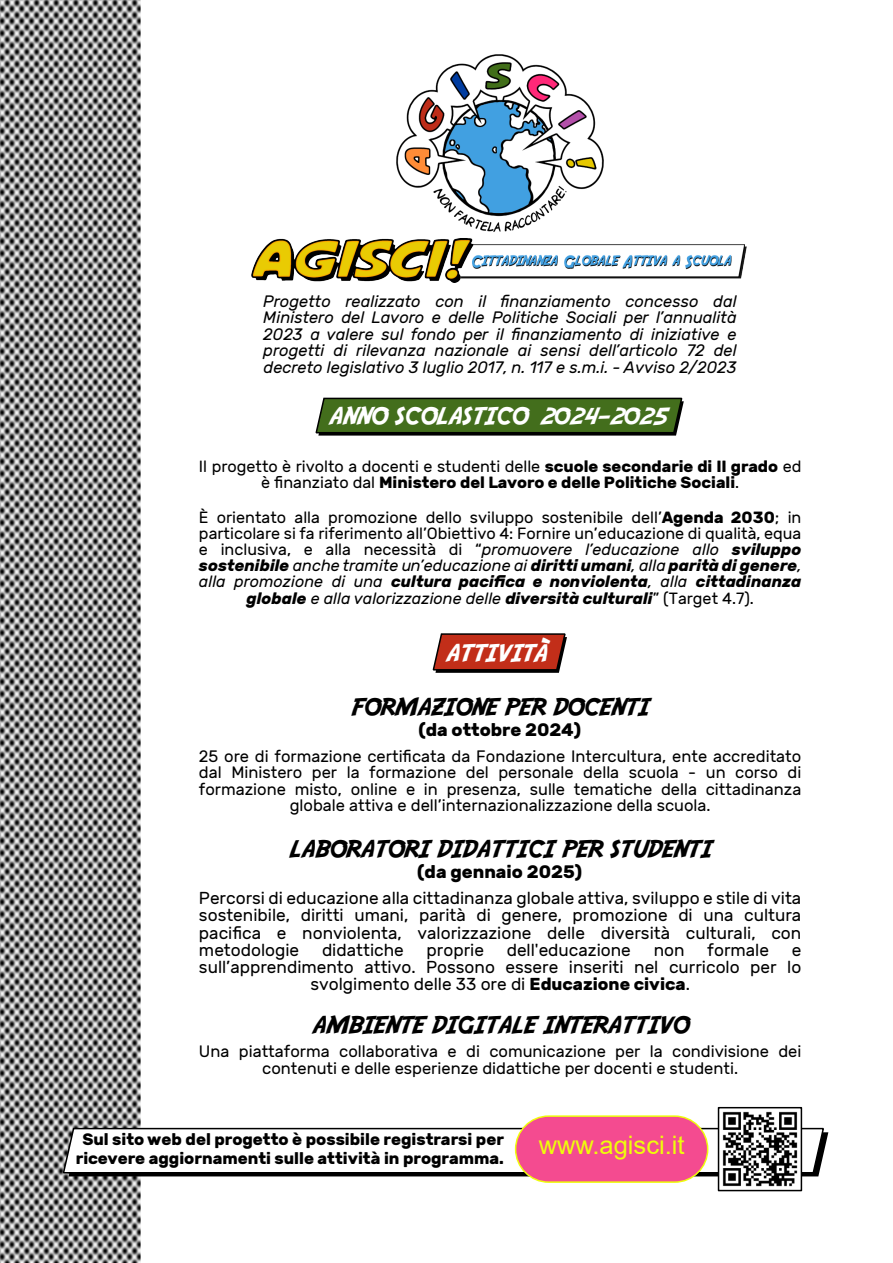
<style>
.page{position:relative;width:893px;height:1263px;background:#fff}
.page>*{position:absolute;margin:0;border:0;box-sizing:border-box;transform-origin:0 0}
.t1{font:30px "Adventure";color:#fff}
.t2{font:28.5px "Adventure";color:#fff}
.t3{font:25.5px "Arial";color:#eefd0b}
.t4{font:24px "Adventure";color:#000}
.t5{font:24px "Adventure";color:#fff}
.t6{font:700 18px "Rubik";color:#000}
.t7{font:17.25px "Rubik";color:#000}
.t8{font:16.5px "Rubik";color:#000}
.t9{font:italic 16.5px "Rubik";color:#000}
.t10{font:700 16.5px "Rubik";color:#000}
.t11{font:16.2px "Rubik";color:#000}
.t12{font:italic 700 16.2px "Rubik";color:#000}
.t13{font:700 16.2px "Rubik";color:#000}
.t14{font:italic 16.2px "Rubik";color:#000}
.s1{font-weight:700}
.s2{font-weight:400}
.s3{font-style:italic}
.s4{font-weight:400;font-style:normal}
</style>
<div class="page">
<img style="left:0;top:0;width:140px;height:1263px">
<svg style="left:62px;top:1127px;width:766px;height:49px"></svg>
<svg style="left:315px;top:397px;width:369px;height:39px;background:#426523"></svg>
<svg style="left:432px;top:633px;width:135px;height:40px;background:#a83626"></svg>
<img style="left:396px;top:54px;width:208px;height:178px">
<img style="left:476px;top:244px;width:271px;height:35px">
<img style="left:251px;top:238px;width:225px;height:45px">
<div style="left:515px;top:1115px;width:193px;height:68px;background:#f44b90;border:2px solid #eefd0b;border-radius:33px"></div>
<img style="left:721px;top:1111px;width:78px;height:76px">
<div style="left:718px;top:1107px;width:84px;height:84px;border:2px solid #000"></div>
<p class="t9" style="left:263px;top:294px;width:475px">Progetto realizzato con il finanziamento concesso dal</p>
<p class="t9" style="left:263px;top:311px;width:475px">Ministero del Lavoro e delle Politiche Sociali per l’annualità</p>
<p class="t9" style="left:263px;top:327px;width:475px">2023 a valere sul fondo per il finanziamento di iniziative e</p>
<p class="t9" style="left:263px;top:344px;width:475px">progetti di rilevanza nazionale ai sensi dell’articolo 72 del</p>
<p class="t9" style="left:263px;top:360px;width:474px">decreto legislativo 3 luglio 2017, n. 117 e s.m.i. - Avviso 2/2023</p>
<p class="t5" style="left:328px;top:407px;width:201px">ANNO SCOLASTICO</p>
<p class="t2" style="left:539px;top:407px;width:129px">2024-2025</p>
<p class="t11" style="left:199px;top:460px;width:604px">Il progetto è rivolto a docenti e studenti delle <span class="s1">scuole secondarie di II grado</span> ed</p>
<p class="t13" style="left:261px;top:476px;width:479px"><span class="s2">è finanziato dal</span> Ministero del Lavoro e delle Politiche Sociali<span class="s2">.</span></p>
<p class="t11" style="left:199px;top:510px;width:604px">È orientato alla promozione dello sviluppo sostenibile dell’<span class="s1">Agenda 2030</span>; in</p>
<p class="t11" style="left:199px;top:527px;width:604px">particolare si fa riferimento all’Obiettivo 4: Fornire un’educazione di qualità, equa</p>
<p class="t11" style="left:199px;top:543px;width:522px">e inclusiva, e alla necessità di “<span class="s3">promuovere l’educazione allo</span></p>
<p class="t12" style="left:732px;top:543px;width:71px">sviluppo</p>
<p class="t12" style="left:199px;top:559px;width:604px">sostenibile <span class="s2">anche tramite un’educazione ai</span> diritti umani<span class="s2">, alla</span> parità di genere<span class="s2">,</span></p>
<p class="t14" style="left:199px;top:575px;width:185px">alla promozione di una</p>
<p class="t12" style="left:391px;top:575px;width:298px">cultura pacifica e nonviolenta<span class="s2">, alla</span></p>
<p class="t12" style="left:696px;top:575px;width:107px">cittadinanza</p>
<p class="t12" style="left:246px;top:591px;width:509px">globale <span class="s2">e alla valorizzazione delle</span> diversità culturali<span class="s4">” (Target 4.7).</span></p>
<p class="t1" style="left:533px;top:644px;width:15px">à</p>
<p class="t4" style="left:352px;top:698px;width:299px">FORMAZIONE PER DOCENTI</p>
<p class="t5" style="left:445px;top:644px;width:91px">ATTIVIT</p>
<p class="t6" style="left:418px;top:723px;width:164px">(da ottobre 2024)</p>
<p class="t8" style="left:199px;top:749px;width:604px">25 ore di formazione certificata da Fondazione Intercultura, ente accreditato</p>
<p class="t8" style="left:199px;top:766px;width:604px">dal Ministero per la formazione del personale della scuola - un corso di</p>
<p class="t8" style="left:199px;top:782px;width:604px">formazione misto, online e in presenza, sulle tematiche della cittadinanza</p>
<p class="t8" style="left:290px;top:799px;width:422px">globale attiva e dell’internazionalizzazione della scuola.</p>
<p class="t4" style="left:289px;top:840px;width:423px">LABORATORI DIDATTICI PER STUDENTI</p>
<p class="t6" style="left:417px;top:864px;width:167px">(da gennaio 2025)</p>
<p class="t7" style="left:199px;top:891px;width:604px">Percorsi di educazione alla cittadinanza globale attiva, sviluppo e stile di vita</p>
<p class="t7" style="left:199px;top:908px;width:604px">sostenibile, diritti umani, parità di genere, promozione di una cultura</p>
<p class="t7" style="left:199px;top:926px;width:604px">pacifica e nonviolenta, valorizzazione delle diversità culturali, con</p>
<p class="t7" style="left:199px;top:943px;width:102px">metodologie</p>
<p class="t7" style="left:322px;top:943px;width:83px">didattiche</p>
<p class="t7" style="left:427px;top:943px;width:59px">proprie</p>
<p class="t7" style="left:507px;top:943px;width:126px">dell'educazione</p>
<p class="t7" style="left:654px;top:943px;width:32px">non</p>
<p class="t7" style="left:707px;top:943px;width:63px">formale</p>
<p class="t7" style="left:792px;top:943px;width:11px">e</p>
<p class="t7" style="left:199px;top:960px;width:604px">sull’apprendimento attivo. Possono essere inseriti nel curricolo per lo</p>
<p class="t7" style="left:310px;top:977px;width:381px">svolgimento delle 33 ore di <span class="s1">Educazione civica</span>.</p>
<p class="t4" style="left:312px;top:1016px;width:378px">AMBIENTE DIGITALE INTERATTIVO</p>
<p class="t8" style="left:199px;top:1045px;width:604px">Una piattaforma collaborativa e di comunicazione per la condivisione dei</p>
<p class="t8" style="left:262px;top:1061px;width:477px">contenuti e delle esperienze didattiche per docenti e studenti.</p>
<p class="t10" style="left:82px;top:1132px;width:423px">Sul sito web del progetto è possibile registrarsi per</p>
<p class="t10" style="left:76px;top:1152px;width:430px">ricevere aggiornamenti sulle attività in programma.</p>
<p class="t3" style="left:539px;top:1135px;width:147px">www.agisci.it</p>
</div>
